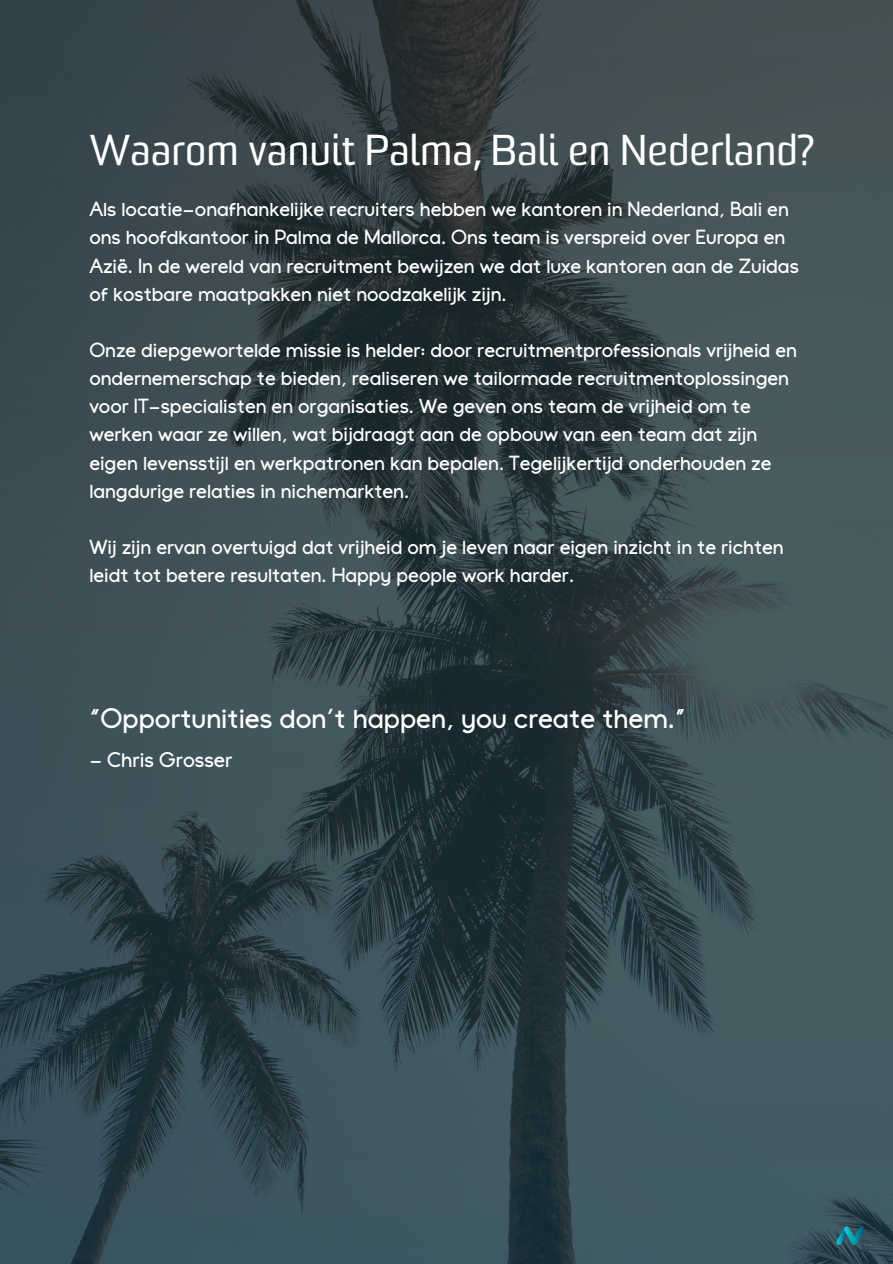
<style>
.page{position:relative;width:893px;height:1264px;background:#fff}
.page>*{position:absolute;margin:0;border:0;box-sizing:border-box;transform-origin:0 0}
.t1{font:42px "Sommet";letter-spacing:.005em;color:#fff}
.t2{font:600 27px "Galey";color:#fff}
.t3{font:600 20.25px "Galey";color:#fff}
.t4{font:600 19.5px/28.2px "Galey";color:#fff}
</style>
<div class="page">
<img style="left:0;top:0;width:892px;height:1263px">
<img style="left:836px;top:1226px;width:30px;height:18px">
<p class="t1" style="left:89px;top:134px;width:725px">Waarom vanuit Palma, Bali en Nederland?</p>
<p class="t4" style="left:89px;top:197px;width:711px">Als locatie-onafhankelijke recruiters hebben we kantoren in Nederland, Bali en ons hoofdkantoor in Palma de Mallorca. Ons team is verspreid over Europa en Azië. In de wereld van recruitment bewijzen we dat luxe kantoren aan de Zuidas of kostbare maatpakken niet noodzakelijk zijn.</p>
<h1 class="t4" style="left:89px;top:338px;width:709px">Onze diepgewortelde missie is helder: door recruitmentprofessionals vrijheid en ondernemerschap te bieden, realiseren we tailormade recruitmentoplossingen voor IT-specialisten en organisaties. We geven ons team de vrijheid om te werken waar ze willen, wat bijdraagt aan de opbouw van een team dat zijn eigen levensstijl en werkpatronen kan bepalen. Tegelijkertijd onderhouden ze langdurige relaties in nichemarkten.</h1>
<p class="t4" style="left:89px;top:535px;width:695px">Wij zijn ervan overtuigd dat vrijheid om je leven naar eigen inzicht in te richten leidt tot betere resultaten. Happy people work harder.</p>
<p class="t2" style="left:89px;top:707px;width:598px">“Opportunities don’t happen, you create them.”</p>
<p class="t3" style="left:89px;top:751px;width:145px">- Chris Grosser</p>
</div>
